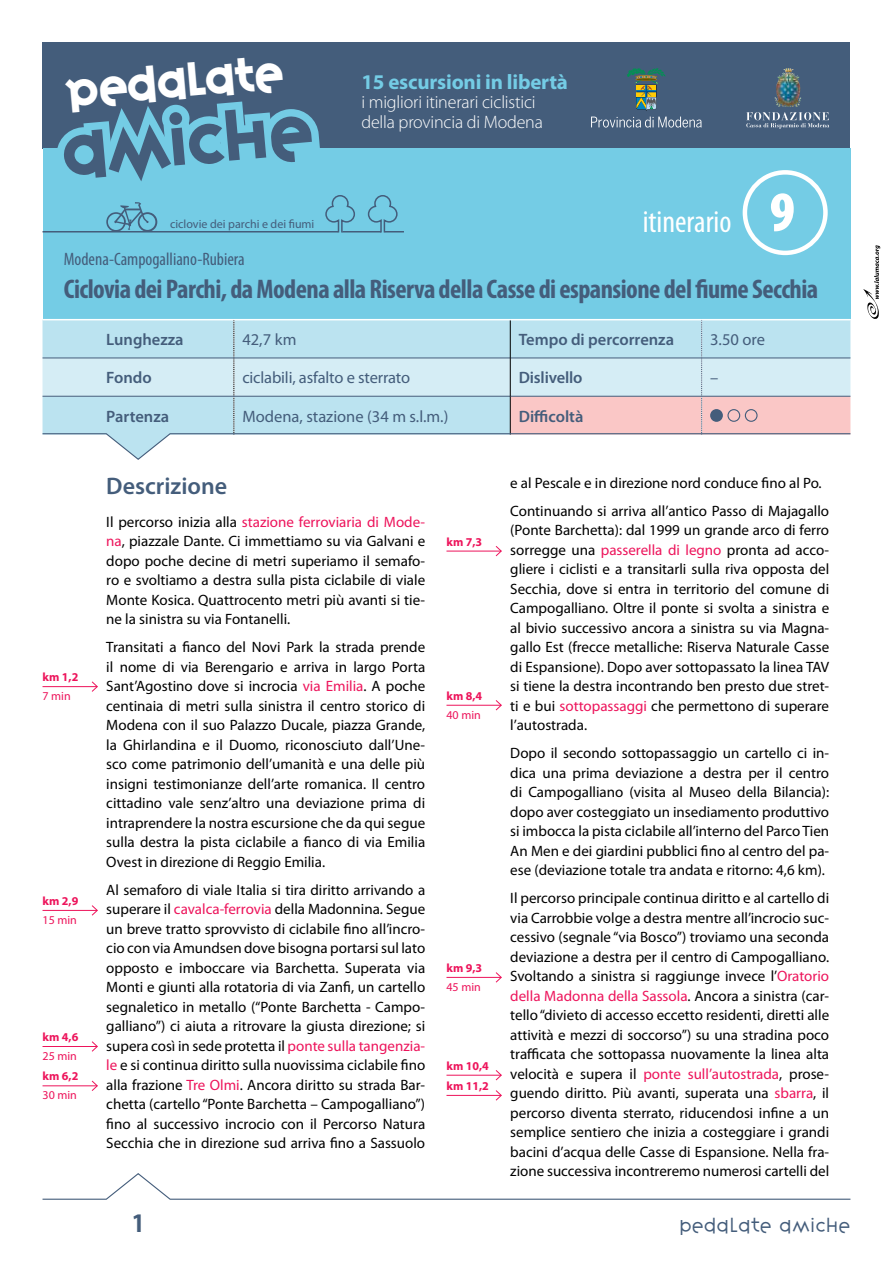
<style>
.page{position:relative;width:893px;height:1263px;background:#fff}
.page>*{position:absolute;margin:0;border:0;box-sizing:border-box;transform-origin:0 0}
.t1{font:900 condensed 57px "Myriad Pro";color:#fff}
.t2{font:42px "Variex";color:#fff}
.t3{font:condensed 31.5px "Myriad Pro";color:#fff}
.t4{font:700 condensed 27px "Myriad Pro";letter-spacing:-.02em;color:#445d7b}
.t5{font:600 24px "Myriad Pro";color:#445d7b}
.t6{font:700 21px "Myriad Pro";letter-spacing:-.01em;color:#74cce5}
.t7{font:300 18px/19.5px "Myriad Pro";letter-spacing:-.01em;color:#fff}
.t8{font:condensed 18px "Myriad Pro";color:#445d7b}
.t9{font:300 18px "Variex";color:#445d7b}
.t10{font:16.5px "Myriad Pro";letter-spacing:-.01em;color:#445d7b}
.t11{font:600 16.5px "Myriad Pro";color:#445d7b}
.t12{font:15px/19.5px "Myriad Pro";color:#000;text-align:justify}
.t13{font:700 12px "Myriad Pro";letter-spacing:.01em;color:#ed145b}
.t14{font:12px "Myriad Pro";color:#ed145b}
.t15{font:12px "Myriad Pro";color:#445d7b}
.s1{color:#ed145b}
</style>
<div class="page">
<div style="left:43px;top:43px;width:807px;height:106px;background:#445d7b"></div>
<div style="left:43px;top:149px;width:807px;height:170px;background:#74cce5"></div>
<svg style="left:746px;top:112px;width:83px;height:17px"></svg>
<svg style="left:783px;top:68px;width:11px;height:4px"></svg>
<svg style="left:627px;top:68px;width:38px;height:43px"></svg>
<svg style="left:591px;top:117px;width:111px;height:11px"></svg>
<hr style="left:43px;top:910px;width:54px;height:1px;background:#ed145b">
<svg style="left:91px;top:905px;width:7px;height:11px"></svg>
<hr style="left:446px;top:705px;width:55px;height:1px;background:#ed145b">
<svg style="left:495px;top:700px;width:7px;height:11px"></svg>
<div style="left:743px;top:170px;width:85px;height:85px;border:4px solid #fff;border-radius:50%"></div>
<hr style="left:446px;top:977px;width:55px;height:1px;background:#ed145b">
<svg style="left:495px;top:972px;width:7px;height:11px"></svg>
<hr style="left:43px;top:686px;width:54px;height:1px;background:#ed145b">
<svg style="left:91px;top:681px;width:7px;height:11px"></svg>
<hr style="left:446px;top:551px;width:55px;height:1px;background:#ed145b">
<svg style="left:495px;top:546px;width:7px;height:11px"></svg>
<hr style="left:43px;top:1046px;width:54px;height:1px;background:#ed145b">
<svg style="left:91px;top:1041px;width:7px;height:11px"></svg>
<hr style="left:43px;top:1085px;width:54px;height:1px;background:#ed145b">
<svg style="left:91px;top:1080px;width:7px;height:11px"></svg>
<hr style="left:446px;top:1095px;width:55px;height:1px;background:#ed145b">
<svg style="left:495px;top:1090px;width:7px;height:11px"></svg>
<hr style="left:446px;top:1075px;width:55px;height:1px;background:#ed145b">
<svg style="left:495px;top:1070px;width:7px;height:11px"></svg>
<svg style="left:42px;top:320px;width:809px;height:140px"></svg>
<svg style="left:42px;top:1173px;width:809px;height:27px"></svg>
<svg style="left:863px;top:245px;width:17px;height:74px"></svg>
<hr style="left:43px;top:231px;width:295px;height:1px;background:#445d7b">
<svg style="left:55px;top:102px;width:301px;height:131px"></svg>
<hr style="left:342px;top:231px;width:39px;height:1px;background:#445d7b">
<svg style="left:367px;top:195px;width:37px;height:38px"></svg>
<h2 class="t2" style="left:64px;top:61px;width:219px;rotate:-5deg">Pedalate</h2>
<h3 class="t6" style="left:361px;top:70px;width:208px">15 escursioni in libertà</h3>
<p class="t7" style="left:361px;top:93px;width:183px">i migliori itinerari ciclistici della provincia di Modena</p>
<p class="t15" style="left:170px;top:217px;width:146px">ciclovie dei parchi e dei fiumi</p>
<h3 class="t3" style="left:643px;top:205px;width:90px">itinerario</h3>
<h1 class="t1" style="left:770px;top:180px;width:27px">9</h1>
<p class="t8" style="left:64px;top:249px;width:183px">Modena-Campogalliano-Rubiera</p>
<h3 class="t4" style="left:64px;top:274px;width:756px">Ciclovia dei Parchi, da Modena alla Riserva della Casse di espansione del fiume Secchia</h3>
<p class="t13" style="left:43px;top:670px;width:37px">km 1,2</p>
<p class="t14" style="left:43px;top:690px;width:30px">7 min</p>
<p class="t13" style="left:43px;top:894px;width:37px">km 2,9</p>
<p class="t14" style="left:43px;top:913px;width:36px">15 min</p>
<p class="t13" style="left:43px;top:1030px;width:37px">km 4,6</p>
<p class="t14" style="left:43px;top:1049px;width:36px">25 min</p>
<p class="t13" style="left:43px;top:1070px;width:37px">km 6,2</p>
<p class="t14" style="left:43px;top:1089px;width:36px">30 min</p>
<p class="t11" style="left:106px;top:331px;width:79px">Lunghezza</p>
<p class="t10" style="left:242px;top:331px;width:56px">42,7 km</p>
<p class="t11" style="left:519px;top:331px;width:157px">Tempo di percorrenza</p>
<p class="t10" style="left:710px;top:331px;width:56px">3.50 ore</p>
<p class="t11" style="left:106px;top:369px;width:47px">Fondo</p>
<p class="t10" style="left:242px;top:369px;width:169px">ciclabili, asfalto e sterrato</p>
<p class="t11" style="left:519px;top:369px;width:65px">Dislivello</p>
<p class="t10" style="left:710px;top:369px;width:10px">–</p>
<p class="t11" style="left:106px;top:407px;width:64px">Partenza</p>
<p class="t10" style="left:242px;top:407px;width:208px">Modena, stazione (34 m s.l.m.)</p>
<p class="t11" style="left:519px;top:407px;width:66px">Difficoltà</p>
<h3 class="t5" style="left:106px;top:473px;width:122px">Descrizione</h3>
<p class="t12" style="left:106px;top:512px;width:320px">Il percorso inizia alla <span class="s1">stazione ferroviaria di Mode&shy;na</span>, piazzale Dante. Ci immettiamo su via Galvani e dopo poche decine di metri superiamo il semafo&shy;ro e svoltiamo a destra sulla pista ciclabile di viale Monte Kosica. Quattrocento metri più avanti si tie&shy;ne la sinistra su via Fontanelli.</p>
<p class="t12" style="left:106px;top:637px;width:320px">Transitati a fianco del Novi Park la strada prende il nome di via Berengario e arriva in largo Porta Sant’Agostino dove si incrocia <span class="s1">via Emilia</span>. A poche centinaia di metri sulla sinistra il centro storico di Modena con il suo Palazzo Ducale, piazza Grande, la Ghirlandina e il Duomo, riconosciuto dall’Une&shy;sco come patrimonio dell’umanità e una delle più insigni testimonianze dell’arte romanica. Il centro cittadino vale senz’altro una deviazione prima di intraprendere la nostra escursione che da qui segue sulla destra la pista ciclabile a fianco di via Emilia Ovest in direzione di Reggio Emilia.</p>
<p class="t12" style="left:106px;top:880px;width:320px">Al semaforo di viale Italia si tira diritto arrivando a superare il <span class="s1">cavalca-ferrovia</span> della Madonnina. Segue un breve tratto sprovvisto di ciclabile fino all’incro&shy;cio con via Amundsen dove bisogna portarsi sul lato opposto e imboccare via Barchetta. Superata via Monti e giunti alla rotatoria di via Zanfi, un cartello segnaletico in metallo (“Ponte Barchetta - Campo&shy;galliano”) ci aiuta a ritrovare la giusta direzione; si supera così in sede protetta il <span class="s1">ponte sulla tangenzia&shy;le</span> e si continua diritto sulla nuovissima ciclabile fino alla frazione <span class="s1">Tre Olmi</span>. Ancora diritto su strada Bar&shy;chetta (cartello “Ponte Barchetta – Campogalliano”) fino al successivo incrocio con il Percorso Natura Secchia che in direzione sud arriva fino a Sassuolo</p>
<p class="t13" style="left:446px;top:535px;width:37px">km 7,3</p>
<p class="t13" style="left:446px;top:689px;width:37px">km 8,4</p>
<p class="t14" style="left:446px;top:708px;width:36px">40 min</p>
<p class="t13" style="left:446px;top:961px;width:37px">km 9,3</p>
<p class="t14" style="left:446px;top:980px;width:36px">45 min</p>
<p class="t13" style="left:446px;top:1059px;width:44px">km 10,4</p>
<p class="t13" style="left:446px;top:1079px;width:44px">km 11,2</p>
<p class="t12" style="left:510px;top:469px;width:320px;line-height:28px">e al Pescale e in direzione nord conduce fino al Po.<br>Continuando si arriva all’antico Passo di Majagallo</p>
<p class="t12" style="left:510px;top:520px;width:320px">(Ponte Barchetta): dal 1999 un grande arco di ferro sorregge una <span class="s1">passerella di legno</span> pronta ad acco&shy;gliere i ciclisti e a transitarli sulla riva opposta del Secchia, dove si entra in territorio del comune di Campogalliano. Oltre il ponte si svolta a sinistra e al bivio successivo ancora a sinistra su via Magna&shy;gallo Est (frecce metalliche: Riserva Naturale Casse di Espansione). Dopo aver sottopassato la linea TAV si tiene la destra incontrando ben presto due stret&shy;ti e bui <span class="s1">sottopassaggi</span> che permettono di superare l’autostrada.</p>
<p class="t12" style="left:510px;top:744px;width:320px">Dopo il secondo sottopassaggio un cartello ci in&shy;dica una prima deviazione a destra per il centro di Campogalliano (visita al Museo della Bilancia): dopo aver costeggiato un insediamento produttivo si imbocca la pista ciclabile all’interno del Parco Tien An Men e dei giardini pubblici fino al centro del pa&shy;ese (deviazione totale tra andata e ritorno: 4,6 km).</p>
<p class="t12" style="left:510px;top:889px;width:320px">Il percorso principale continua diritto e al cartello di via Carrobbie volge a destra mentre all’incrocio suc&shy;cessivo (segnale “via Bosco”) troviamo una seconda deviazione a destra per il centro di Campogalliano.<br>Svoltando a sinistra si raggiunge invece l’<span class="s1">Oratorio della Madonna della Sassola</span>. Ancora a sinistra (car&shy;tello “divieto di accesso eccetto residenti, diretti alle attività e mezzi di soccorso”) su una stradina poco trafficata che sottopassa nuovamente la linea alta velocità e supera il <span class="s1">ponte sull’autostrada</span>, prose&shy;guendo diritto. Più avanti, superata una <span class="s1">sbarra</span>, il percorso diventa sterrato, riducendosi infine a un semplice sentiero che inizia a costeggiare i grandi bacini d’acqua delle Casse di Espansione. Nella fra&shy;zione successiva incontreremo numerosi cartelli del</p>
<h3 class="t4" style="left:132px;top:1208px;width:13px">1</h3>
<p class="t9" style="left:679px;top:1213px;width:173px">pedalate amiche</p>
</div>
